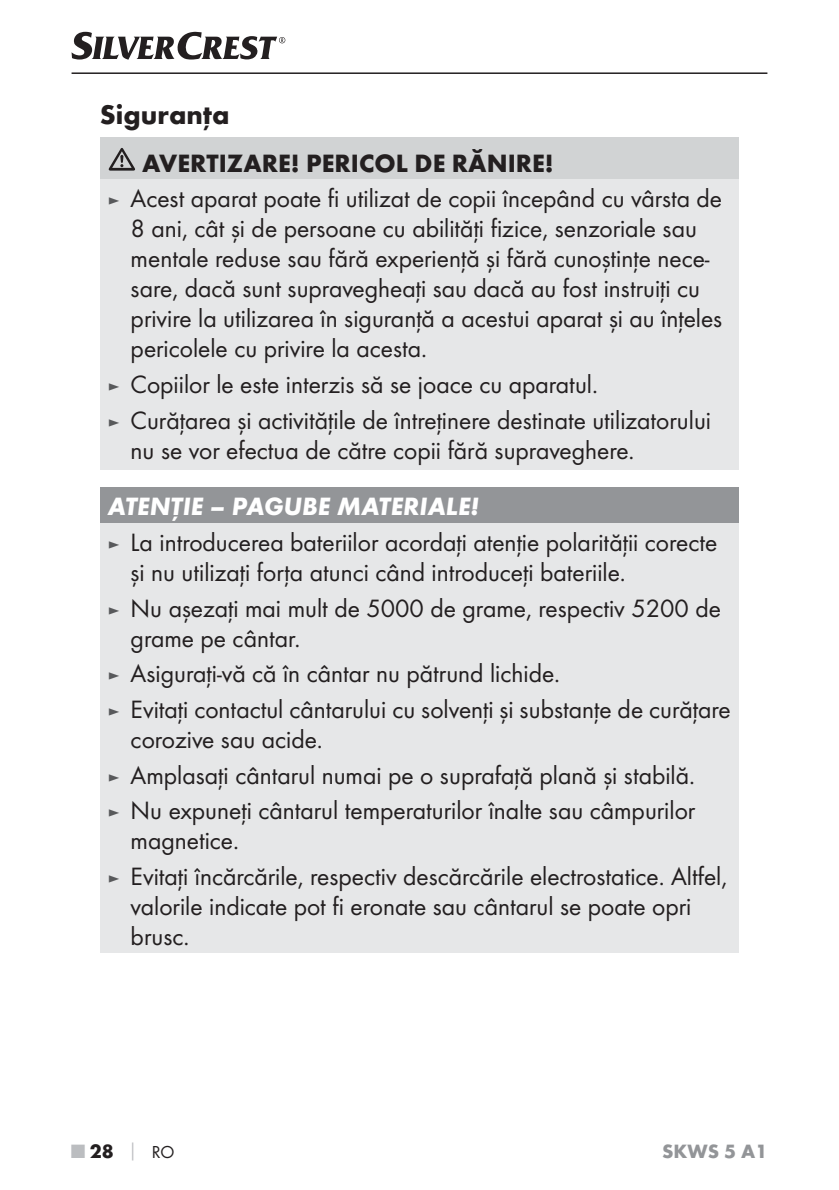
<style>
.page{position:relative;width:839px;height:1190px;background:#fff}
.page>*{position:absolute;margin:0;border:0;box-sizing:border-box;transform-origin:0 0}
.t1{font:700 28px "Futura";color:#231f20}
.t2{font:26px/30px "Futura Boo";color:#231f20}
.t3{font:700 26px "Futura";color:#231f20}
.t4{font:italic 700 26px "Futura";color:#fff}
.t5{font:700 20px "Futura";color:#939598}
.t6{font:700 20px "Futura";color:#231f20}
.s1{font-size:18px;color:#58595b}
.s2{color:#bbbdc0}
.s3{font-size:18px;color:#bbbdc0}
.s4{font-family:"Futura Boo";font-weight:400;font-size:18px}
</style>
<div class="page">
<hr style="left:71px;top:72px;width:696px;height:2px;background:#231f20">
<svg style="left:71px;top:32px;width:214px;height:28px"></svg>
<div style="left:100px;top:137px;width:637px;height:43px;background:#d1d3d4"></div>
<div style="left:100px;top:180px;width:637px;height:290px;background:#e6e7e8"></div>
<svg style="left:109px;top:148px;width:26px;height:23px"></svg>
<div style="left:100px;top:487px;width:638px;height:36px;background:#939598"></div>
<div style="left:100px;top:523px;width:638px;height:430px;background:#e6e7e8"></div>
<p class="t1" style="left:100px;top:103px;width:131px">Siguranţa</p>
<p class="t3" style="left:142px;top:153px;width:413px">AVERTIZARE! PERICOL DE RĂNIRE!</p>
<p class="t2" style="left:131px;top:185px;width:593px;text-indent:-23px"><span class="s1">►</span> Acest aparat poate fi utilizat de copii începând cu vârsta de 8 ani, cât și de persoane cu abilităţi fizice, senzoriale sau mentale reduse sau fără experienţă și fără cunoștinţe nece&shy;sare, dacă sunt supravegheaţi sau dacă au fost instruiţi cu privire la utilizarea în siguranţă a acestui aparat și au înţeles pericolele cu privire la acesta.</p>
<p class="t2" style="left:108px;top:368px;width:604px;line-height:35.6px"><span class="s1">►</span> Copiilor le este interzis să se joace cu aparatul.<br><span class="s1">►</span> Curăţarea și activităţile de întreţinere destinate utilizatorului</p>
<p class="t2" style="left:131px;top:436px;width:505px">nu se vor efectua de către copii fără supraveghere.</p>
<p class="t4" style="left:108px;top:498px;width:372px">ATENŢIE – PAGUBE MATERIALE!</p>
<p class="t2" style="left:131px;top:528px;width:587px;text-indent:-23px"><span class="s1">►</span> La introducerea bateriilor acordaţi atenţie polarităţii corecte și nu utilizaţi forţa atunci când introduceţi bateriile.</p>
<p class="t2" style="left:131px;top:594px;width:591px;text-indent:-23px"><span class="s1">►</span> Nu așezaţi mai mult de 5000 de grame, respectiv 5200 de grame pe cântar.</p>
<p class="t2" style="left:108px;top:657px;width:624px;line-height:35.6px"><span class="s1">►</span> Asiguraţi-vă că în cântar nu pătrund lichide.<br><span class="s1">►</span> Evitaţi contactul cântarului cu solvenţi și substanţe de curăţare</p>
<p class="t2" style="left:108px;top:723px;width:588px;line-height:35.6px;text-indent:23px">corozive sau acide.<br><span class="s1">►</span> Amplasaţi cântarul numai pe o suprafaţă plană și stabilă. <span class="s1">►</span> Nu expuneţi cântarul temperaturilor înalte sau câmpurilor</p>
<p class="t2" style="left:108px;top:824px;width:620px;line-height:35.6px;text-indent:23px">magnetice.<br><span class="s1">►</span> Evitaţi încărcările, respectiv descărcările electrostatice. Altfel,</p>
<p class="t2" style="left:130px;top:892px;width:562px">valorile indicate pot fi eronate sau cântarul se poate opri brusc.</p>
<p class="t6" style="left:71px;top:1143px;width:104px"><span class="s2">■</span> 28 <span class="s3">│</span> <span class="s4">RO</span></p>
<p class="t5" style="left:661px;top:1143px;width:107px">SKWS 5 A1</p>
</div>
